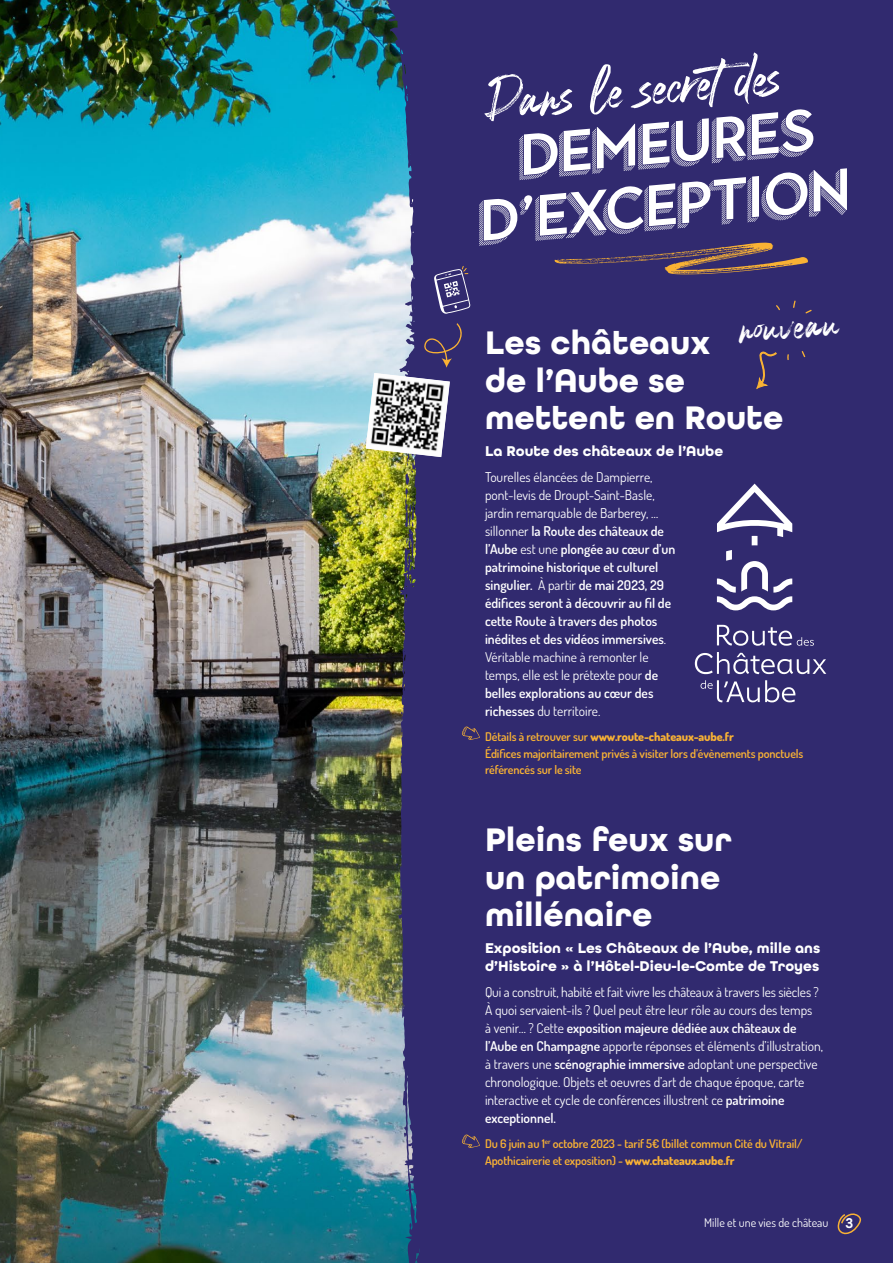
<style>
.page{position:relative;width:893px;height:1263px;background:#fff}
.page>*{position:absolute;margin:0;border:0;box-sizing:border-box;transform-origin:0 0}
.t1{font:57.75px/61.8px "Town 31 Dimensional Medium Lines";color:#fff;text-align:center}
.t2{font:57.75px "Blastimo";color:#fff}
.t3{font:42.6px "Blastimo";color:#fff}
.t4{font:700 34.5px/37.5px "All Round Gothic";color:#fff}
.t5{font:700 15px/18px "All Round Gothic";color:#fff}
.t6{font:600 13.5px/18px "Dosis";color:#fff}
.t7{font:13.5px/18px "Dosis";color:#fff}
.t8{font:600 12px/16.5px "Dosis";letter-spacing:-.01em;color:#f9b234}
.t9{font:12px "Dosis";color:#fff}
.s1{font-weight:400}
.s2{font-weight:800}
.s3{font-weight:600}
.s4{font-family:"All Round Gothic";font-weight:600;font-size:15px}
</style>
<div class="page">
<img style="left:0;top:0;width:400px;height:1263px">
<div style="left:400px;top:979px;width:493px;height:284px;background:#312a6f"></div>
<div style="left:375px;top:0;width:518px;height:979px;background:#312a6f"></div>
<svg style="left:776px;top:305px;width:4px;height:6px"></svg>
<svg style="left:793px;top:300px;width:3px;height:8px"></svg>
<svg style="left:805px;top:309px;width:7px;height:4px"></svg>
<svg style="left:787px;top:354px;width:2px;height:6px"></svg>
<svg style="left:801px;top:351px;width:4px;height:6px"></svg>
<svg style="left:756px;top:351px;width:21px;height:38px"></svg>
<svg style="left:462px;top:726px;width:18px;height:14px"></svg>
<svg style="left:462px;top:1134px;width:18px;height:14px"></svg>
<svg style="left:434px;top:266px;width:37px;height:48px;background:#5a548a"></svg>
<img style="left:366px;top:323px;width:100px;height:237px">
<svg style="left:717px;top:625px;width:97px;height:21px;background:#5e588e"></svg>
<svg style="left:695px;top:652px;width:131px;height:22px;background:#605a8f"></svg>
<svg style="left:701px;top:680px;width:94px;height:22px;background:#5d588e"></svg>
<svg style="left:717px;top:484px;width:75px;height:126px"></svg>
<svg style="left:837px;top:1211px;width:25px;height:24px"></svg>
<div style="left:554px;top:242px;width:254px;height:35px;background:#312a6f"></div>
<h1 class="t2" style="left:480px;top:56px;width:299px;rotate:-5deg">Dans le secret des</h1>
<h1 class="t1" style="left:470px;top:132px;width:374px;rotate:-5deg">demeures d’exception</h1>
<h2 class="t3" style="left:738px;top:296px;width:101px;rotate:-4deg">nouveau</h2>
<h3 class="t4" style="left:485px;top:324px;width:300px">Les châteaux<br>de l’Aube se mettent en Route</h3>
<p class="t5" style="left:485px;top:442px;width:240px">La Route des châteaux de l’Aube</p>
<p class="t6" style="left:485px;top:468px;width:192px"><span class="s1">Tourelles élancées de Dampierre, pont-levis de Droupt-Saint-Basle, jardin remarquable de Barberey, … sillonner</span> la Route des châteaux de l’Aube <span class="s1">est une</span> plongée au cœur d’un patrimoine historique et culturel singulier. <span class="s1">À partir</span> de mai 2023, 29 édifices seront à découvrir au fil de cette Route à travers des photos inédites et des vidéos immersives<span class="s1">.<br>Véritable machine à remonter le temps, elle est le prétexte pour</span> de belles explorations au cœur des richesses <span class="s1">du territoire.</span></p>
<p class="t8" style="left:485px;top:728px;width:320px">Détails à retrouver sur <span class="s2">www.route-chateaux-aube.fr<br></span>Édifices majoritairement privés à visiter lors d’évènements ponctuels référencés sur le site</p>
<h3 class="t4" style="left:485px;top:821px;width:248px">Pleins feux sur un patrimoine millénaire</h3>
<p class="t5" style="left:485px;top:939px;width:337px">Exposition « Les Châteaux de l’Aube, mille ans d’Histoire » à l’Hôtel-Dieu-le-Comte de Troyes</p>
<p class="t7" style="left:485px;top:983px;width:340px">Qui a construit, habité et fait vivre les châteaux à travers les siècles ?<br>À quoi servaient-ils ? Quel peut être leur rôle au cours des temps<br>à venir… ? Cette <span class="s3">exposition majeure dédiée aux châteaux de l’Aube en Champagne</span> apporte réponses et éléments d’illustration, à travers une <span class="s3">scénographie immersive</span> adoptant une perspective chronologique. Objets et oeuvres d’art de chaque époque, carte interactive et cycle de conférences illustrent ce <span class="s3">patrimoine exceptionnel.</span></p>
<p class="t8" style="left:485px;top:1135px;width:319px">Du 6 juin au 1<sup>er</sup> octobre 2023 - tarif 5€ (billet commun Cité du Vitrail/<br>Apothicairerie et exposition) - <span class="s2">www.chateaux.aube.fr</span></p>
<p class="t9" style="left:704px;top:1215px;width:151px">Mille et une vies de château <span class="s4">3</span></p>
</div>
